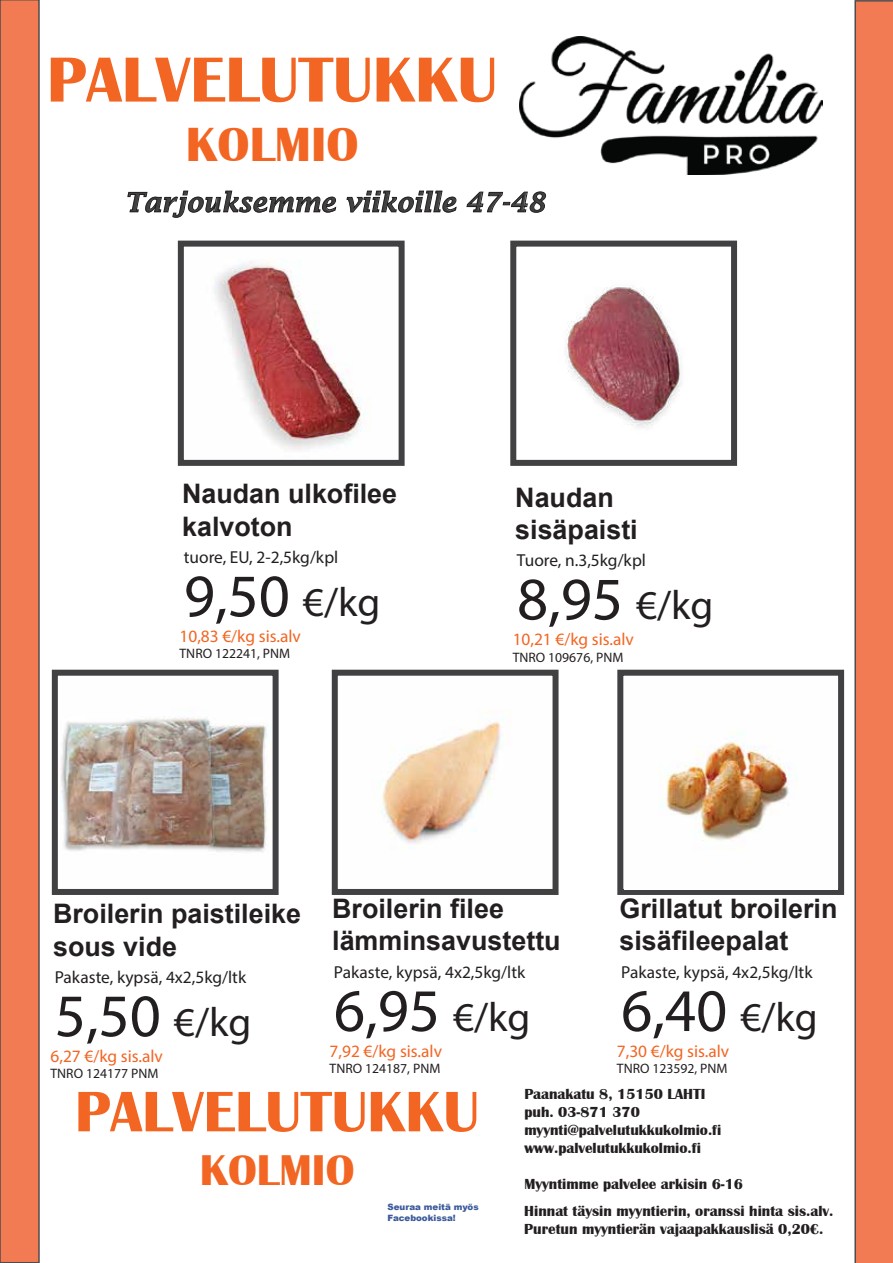
<style>
.page{position:relative;width:893px;height:1263px;background:#fff}
.page>*{position:absolute;margin:0;border:0;box-sizing:border-box;transform-origin:0 0}
.t1{font:700 65.85px "Britannic";color:#f26522}
.t2{font:60.75px "Myriad Pro";color:#231f20}
.t3{font:700 59.1px "Britannic";color:#f26522}
.t4{font:700 49.35px "Britannic";color:#f26522}
.t5{font:700 44.25px "Britannic";color:#f26522}
.t6{font:700 26.85px/32.2px "Arial";color:#231f20}
.t7{font:italic 600 26.85px "Lucida Fax";color:#414042}
.t8{font:17.4px "Myriad Pro";color:#231f20}
.t9{font:17.4px "Myriad Pro";color:#f26522}
.t10{font:700 15px/18px "Britannic";color:#231f20}
.t11{font:13.65px "Myriad Pro";color:#231f20}
.t12{font:900 8.7px/10.5px "Arial";color:#3b5a9b}
.s1{font-size:41.1px}
</style>
<div class="page">
<img style="left:519px;top:37px;width:303px;height:138px">
<img style="left:214px;top:261px;width:151px;height:189px">
<div style="left:178px;top:241px;width:227px;height:225px;border:6px solid #414042"></div>
<img style="left:61px;top:718px;width:206px;height:134px">
<svg style="left:510px;top:241px;width:227px;height:225px;background:#454446"></svg>
<img style="left:381px;top:711px;width:130px;height:138px">
<div style="left:332px;top:670px;width:227px;height:225px;border:6px solid #414042"></div>
<div style="left:617px;top:670px;width:227px;height:225px;border:6px solid #414042"></div>
<div style="left:52px;top:670px;width:227px;height:225px;border:6px solid #414042"></div>
<img style="left:625px;top:732px;width:212px;height:157px">
<img style="left:515px;top:244px;width:217px;height:216px">
<svg style="left:0;top:0;width:40px;height:1263px;background:#e67752"></svg>
<svg style="left:854px;top:0;width:39px;height:1263px;background:#ed7e59"></svg>
<svg style="left:127px;top:191px;width:209px;height:27px"></svg>
<svg style="left:347px;top:191px;width:110px;height:22px"></svg>
<svg style="left:467px;top:192px;width:79px;height:21px"></svg>
<h1 class="t1" style="left:47px;top:43px;width:452px">PALVELUTUKKU</h1>
<h3 class="t4" style="left:186px;top:117px;width:174px">KOLMIO</h3>
<h3 class="t7" style="left:125px;top:187px;width:422px">Tarjouksemme viikoille 47-48</h3>
<h3 class="t6" style="left:182px;top:478px;width:217px">Naudan ulkofilee kalvoton</h3>
<h3 class="t6" style="left:515px;top:481px;width:124px">Naudan sisäpaisti</h3>
<p class="t8" style="left:184px;top:547px;width:156px">tuore, EU, 2-2,5kg/kpl</p>
<p class="t8" style="left:517px;top:550px;width:131px">Tuore, n.3,5kg/kpl</p>
<h2 class="t2" style="left:184px;top:558px;width:198px">9,50 <span class="s1">€/kg</span></h2>
<p class="t9" style="left:180px;top:625px;width:123px">10,83 €/kg sis.alv</p>
<p class="t11" style="left:180px;top:645px;width:112px">TNRO 122241, PNM</p>
<h2 class="t2" style="left:517px;top:562px;width:198px">8,95 <span class="s1">€/kg</span></h2>
<p class="t9" style="left:513px;top:629px;width:123px">10,21 €/kg sis.alv</p>
<p class="t11" style="left:513px;top:649px;width:112px">TNRO 109676, PNM</p>
<h3 class="t6" style="left:53px;top:898px;width:249px">Broilerin paistileike sous vide</h3>
<h3 class="t6" style="left:332px;top:893px;width:230px">Broilerin filee lämminsavustettu</h3>
<h3 class="t6" style="left:619px;top:893px;width:220px">Grillatut broilerin sisäfileepalat</h3>
<p class="t8" style="left:55px;top:966px;width:193px">Pakaste, kypsä, 4x2,5kg/ltk</p>
<p class="t8" style="left:334px;top:961px;width:193px">Pakaste, kypsä, 4x2,5kg/ltk</p>
<p class="t8" style="left:621px;top:961px;width:193px">Pakaste, kypsä, 4x2,5kg/ltk</p>
<h2 class="t2" style="left:55px;top:978px;width:198px">5,50 <span class="s1">€/kg</span></h2>
<p class="t9" style="left:51px;top:1045px;width:114px">6,27 €/kg sis.alv</p>
<p class="t11" style="left:51px;top:1065px;width:109px">TNRO 124177 PNM</p>
<h2 class="t2" style="left:334px;top:973px;width:198px">6,95 <span class="s1">€/kg</span></h2>
<p class="t9" style="left:330px;top:1040px;width:114px">7,92 €/kg sis.alv</p>
<p class="t11" style="left:330px;top:1060px;width:112px">TNRO 124187, PNM</p>
<h2 class="t2" style="left:621px;top:973px;width:198px">6,40 <span class="s1">€/kg</span></h2>
<p class="t9" style="left:617px;top:1040px;width:114px">7,30 €/kg sis.alv</p>
<p class="t11" style="left:617px;top:1060px;width:112px">TNRO 123592, PNM</p>
<h3 class="t3" style="left:75px;top:1078px;width:406px">PALVELUTUKKU</h3>
<h3 class="t5" style="left:200px;top:1145px;width:156px">KOLMIO</h3>
<p class="t12" style="left:387px;top:1201px;width:93px">Seuraa meitä myös<br>Facebookissa!</p>
<p class="t10" style="left:524px;top:1085px;width:198px">Paanakatu 8, 15150 LAHTI puh. 03-871 370 myynti@palvelutukkukolmio.fi www.palvelutukkukolmio.fi</p>
<p class="t10" style="left:524px;top:1171px;width:311px;line-height:26.5px">Myyntimme palvelee arkisin 6-16<br>Hinnat täysin myyntierin, oranssi hinta sis.alv.</p>
<p class="t10" style="left:524px;top:1220px;width:301px">Puretun myyntierän vajaapakkauslisä 0,20€.</p>
</div>
